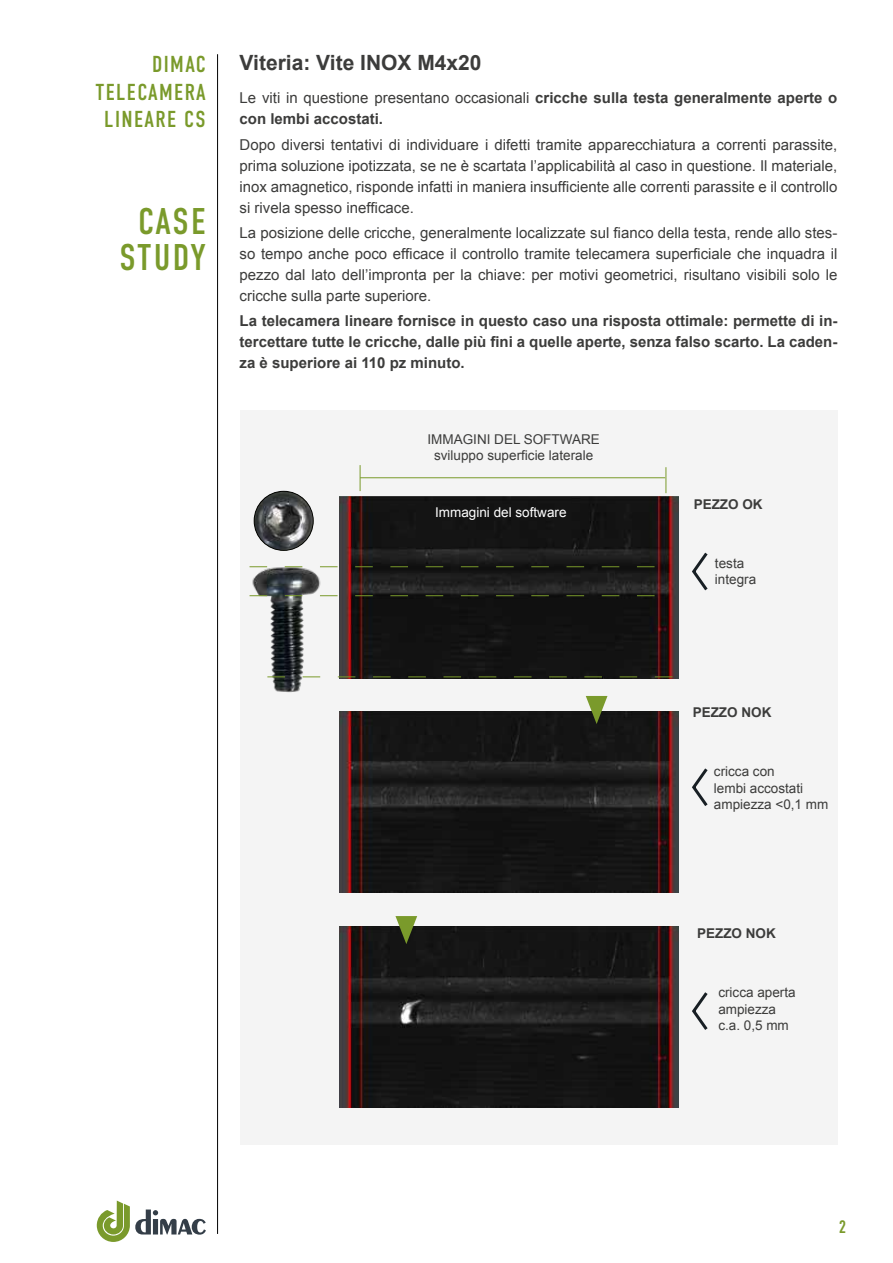
<style>
.page{position:relative;width:893px;height:1263px;background:#fff}
.page>*{position:absolute;margin:0;border:0;box-sizing:border-box;transform-origin:0 0}
.t1{font:37.2px/36.6px "DIN Condensed";letter-spacing:.045em;color:#7a9a2b;text-align:center}
.t2{font:23.1px/27.8px "DIN Condensed";letter-spacing:.06em;color:#7a9a2b;text-align:right}
.t3{font:700 21px "Arial";color:#3c3c3b}
.t4{font:18px "DIN Condensed";color:#7a9a2b}
.t5{font:15px/21px "Arial";color:#3c3c3b;text-align:justify}
.t6{font:700 15px/21px "Arial";color:#3c3c3b}
.t7{font:13.5px/16.5px "Arial";color:#3c3c3b}
.t8{font:700 13.5px "Arial";color:#3c3c3b}
.t9{font:13.5px "Arial";color:#fff}
.s1{font-weight:400}
</style>
<div class="page">
<hr style="left:217px;top:54px;width:1px;height:1180px;background:#000">
<svg style="left:97px;top:1200px;width:109px;height:42px"></svg>
<div style="left:240px;top:410px;width:597px;height:734px;background:#f4f4f4"></div>
<img style="left:249px;top:549px;width:91px;height:144px">
<img style="left:254px;top:491px;width:59px;height:59px;border-radius:30px">
<div style="left:254px;top:491px;width:59px;height:60px;border:1px solid #000;border-radius:50%"></div>
<img style="left:340px;top:497px;width:338px;height:181px">
<img style="left:340px;top:711px;width:338px;height:181px">
<img style="left:340px;top:926px;width:338px;height:182px">
<svg style="left:692px;top:552px;width:16px;height:39px"></svg>
<svg style="left:692px;top:768px;width:16px;height:38px"></svg>
<svg style="left:692px;top:992px;width:16px;height:38px"></svg>
<svg style="left:250px;top:595px;width:405px;height:1px"></svg>
<svg style="left:250px;top:566px;width:405px;height:1px"></svg>
<hr style="left:360px;top:477px;width:305px;height:1px;background:#7a9a2b">
<svg style="left:360px;top:465px;width:1px;height:26px"></svg>
<svg style="left:665px;top:467px;width:1px;height:26px"></svg>
<svg style="left:267px;top:676px;width:405px;height:1px"></svg>
<svg style="left:586px;top:696px;width:21px;height:28px"></svg>
<svg style="left:395px;top:916px;width:22px;height:28px"></svg>
<h2 class="t2" style="left:95px;top:51px;width:112px">DIMAC<br>TELECAMERA<br>LINEARE CS</h2>
<h3 class="t3" style="left:240px;top:48px;width:243px">Viteria: Vite INOX M4x20</h3>
<p class="t6" style="left:240px;top:88px;width:599px"><span class="s1">Le viti in questione presentano occasionali</span> cricche sulla testa generalmente aperte o con lembi accostati.</p>
<p class="t5" style="left:240px;top:134px;width:599px">Dopo diversi tentativi di individuare i difetti tramite apparecchiatura a correnti parassite, prima soluzione ipotizzata, se ne è scartata l’applicabilità al caso in questione. Il materiale, inox amagnetico, risponde infatti in maniera insufficiente alle correnti parassite e il controllo si rivela spesso inefficace.</p>
<p class="t5" style="left:240px;top:222px;width:599px">La posizione delle cricche, generalmente localizzate sul fianco della testa, rende allo stes&shy;so tempo anche poco efficace il controllo tramite telecamera superficiale che inquadra il pezzo dal lato dell’impronta per la chiave: per motivi geometrici, risultano visibili solo le cricche sulla parte superiore.</p>
<p class="t6" style="left:240px;top:311px;width:599px;text-align:justify">La telecamera lineare fornisce in questo caso una risposta ottimale: permette di in&shy;tercettare tutte le cricche, dalle più fini a quelle aperte, senza falso scarto. La caden&shy;za è superiore ai 110 pz minuto.</p>
<h1 class="t1" style="left:119px;top:203px;width:88px">CASE<br>STUDY</h1>
<p class="t7" style="left:427px;top:431px;width:174px;text-align:center">IMMAGINI DEL SOFTWARE sviluppo superficie laterale</p>
<p class="t9" style="left:435px;top:503px;width:133px">Immagini del software</p>
<p class="t8" style="left:694px;top:495px;width:71px">PEZZO OK</p>
<p class="t7" style="left:715px;top:555px;width:43px">testa integra</p>
<p class="t8" style="left:693px;top:703px;width:80px">PEZZO NOK</p>
<p class="t7" style="left:714px;top:763px;width:116px">cricca con<br>lembi accostati ampiezza &lt;0,1 mm</p>
<p class="t8" style="left:697px;top:925px;width:80px">PEZZO NOK</p>
<p class="t7" style="left:718px;top:984px;width:79px">cricca aperta ampiezza c.a. 0,5 mm</p>
<p class="t4" style="left:839px;top:1217px;width:9px">2</p>
</div>
